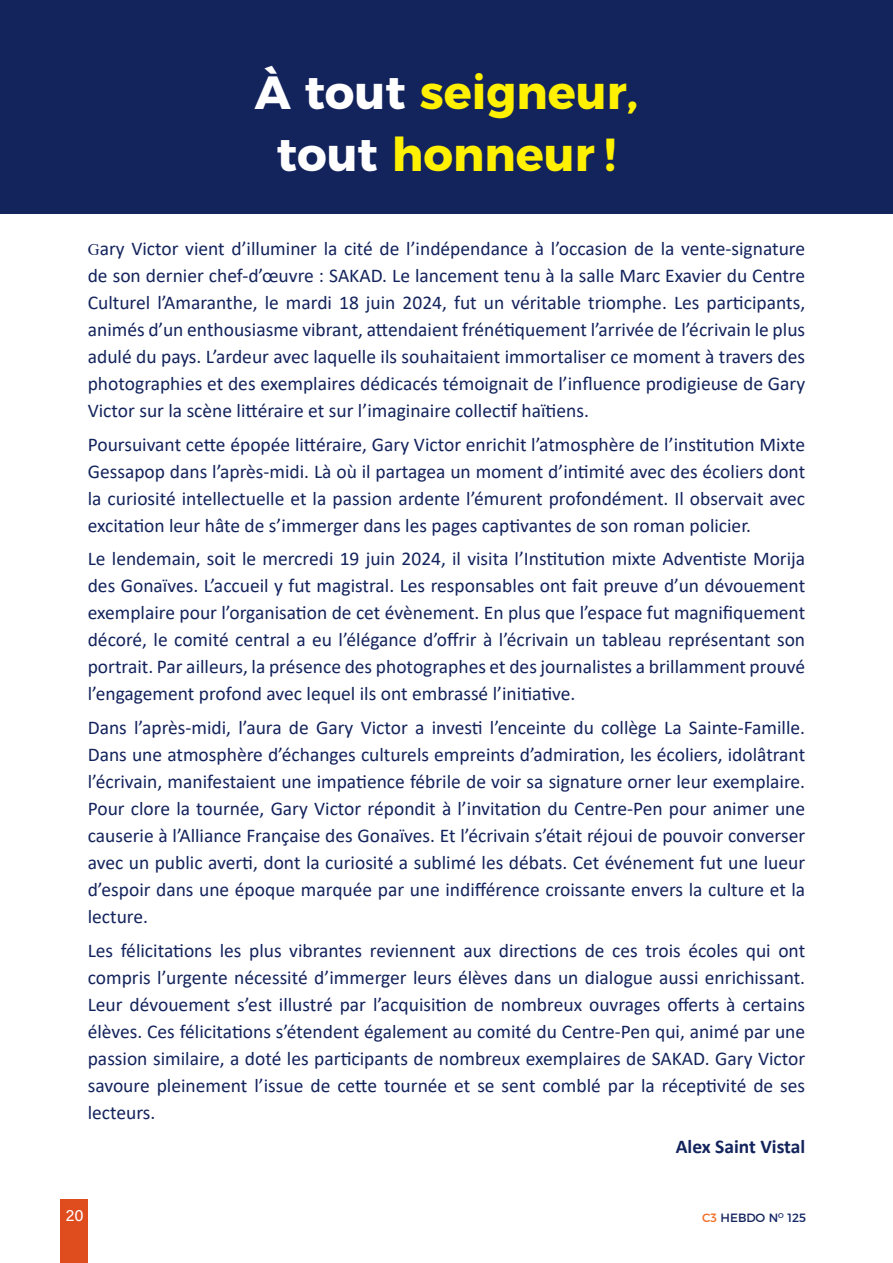
<style>
.page{position:relative;width:893px;height:1263px;background:#fff}
.page>*{position:absolute;margin:0;border:0;box-sizing:border-box;transform-origin:0 0}
.t1{font:700 46.5px/62.2px "Montserrat";color:#fff101;text-align:center}
.t2{font:19.5px/27px "Calibri";color:#13235c;text-align:justify}
.t3{font:700 19.5px "Calibri";color:#13235c}
.t4{font:16.5px "Acumin Pro";color:#fff}
.t5{font:12px "Montserrat";color:#13235c}
.s1{color:#fff}
.s2{font-family:"Times New Roman";font-size:16.5px}
.s3{color:#f36c21}
.s4{color:#142768}
</style>
<div class="page">
<div style="left:60px;top:1199px;width:27px;height:64px;background:#df4c1e"></div>
<div style="left:0;top:0;width:893px;height:214px;background:#13235c"></div>
<h1 class="t1" style="left:255px;top:57px;width:385px"><span class="s1">À tout</span> seigneur, <span class="s1">tout</span> honneur !</h1>
<p class="t2" style="left:88px;top:234px;width:719px"><span class="s2">G</span>ary Victor vient d’illuminer la cité de l’indépendance à l’occasion de la vente-signature de son dernier chef-d’œuvre : SAKAD. Le lancement tenu à la salle Marc Exavier du Centre Culturel l’Amaranthe, le mardi 18 juin 2024, fut un véritable triomphe. Les participants, animés d’un enthousiasme vibrant, attendaient frénétiquement l’arrivée de l’écrivain le plus adulé du pays. L’ardeur avec laquelle ils souhaitaient immortaliser ce moment à travers des photographies et des exemplaires dédicacés témoignait de l’influence prodigieuse de Gary Victor sur la scène littéraire et sur l’imaginaire collectif haïtiens.</p>
<p class="t2" style="left:88px;top:430px;width:719px">Poursuivant cette épopée littéraire, Gary Victor enrichit l’atmosphère de l’institution Mixte Gessapop dans l’après-midi. Là où il partagea un moment d’intimité avec des écoliers dont la curiosité intellectuelle et la passion ardente l’émurent profondément. Il observait avec excitation leur hâte de s’immerger dans les pages captivantes de son roman policier.</p>
<p class="t2" style="left:88px;top:545px;width:719px">Le lendemain, soit le mercredi 19 juin 2024, il visita l’Institution mixte Adventiste Morija des Gonaïves. L’accueil y fut magistral. Les responsables ont fait preuve d’un dévouement exemplaire pour l’organisation de cet évènement. En plus que l’espace fut magnifiquement décoré, le comité central a eu l’élégance d’offrir à l’écrivain un tableau représentant son portrait. Par ailleurs, la présence des photographes et des journalistes a brillamment prouvé l’engagement profond avec lequel ils ont embrassé l’initiative.</p>
<p class="t2" style="left:88px;top:714px;width:719px">Dans l’après-midi, l’aura de Gary Victor a investi l’enceinte du collège La Sainte-Famille.<br>Dans une atmosphère d’échanges culturels empreints d’admiration, les écoliers, idolâtrant l’écrivain, manifestaient une impatience fébrile de voir sa signature orner leur exemplaire.<br>Pour clore la tournée, Gary Victor répondit à l’invitation du Centre-Pen pour animer une causerie à l’Alliance Française des Gonaïves. Et l’écrivain s’était réjoui de pouvoir converser avec un public averti, dont la curiosité a sublimé les débats. Cet événement fut une lueur d’espoir dans une époque marquée par une indifférence croissante envers la culture et la lecture.</p>
<p class="t2" style="left:88px;top:936px;width:719px">Les félicitations les plus vibrantes reviennent aux directions de ces trois écoles qui ont compris l’urgente nécessité d’immerger leurs élèves dans un dialogue aussi enrichissant.<br>Leur dévouement s’est illustré par l’acquisition de nombreux ouvrages offerts à certains élèves. Ces félicitations s’étendent également au comité du Centre-Pen qui, animé par une passion similaire, a doté les participants de nombreux exemplaires de SAKAD. Gary Victor savoure pleinement l’issue de cette tournée et se sent comblé par la réceptivité de ses lecteurs.</p>
<p class="t3" style="left:676px;top:1132px;width:131px">Alex Saint Vistal</p>
<p class="t4" style="left:66px;top:1204px;width:19px">20</p>
<p class="t5" style="left:702px;top:1208px;width:105px"><span class="s3">C3</span> HEBDO <span class="s4">N</span><sup>O</sup> <span class="s4">125</span></p>
</div>
